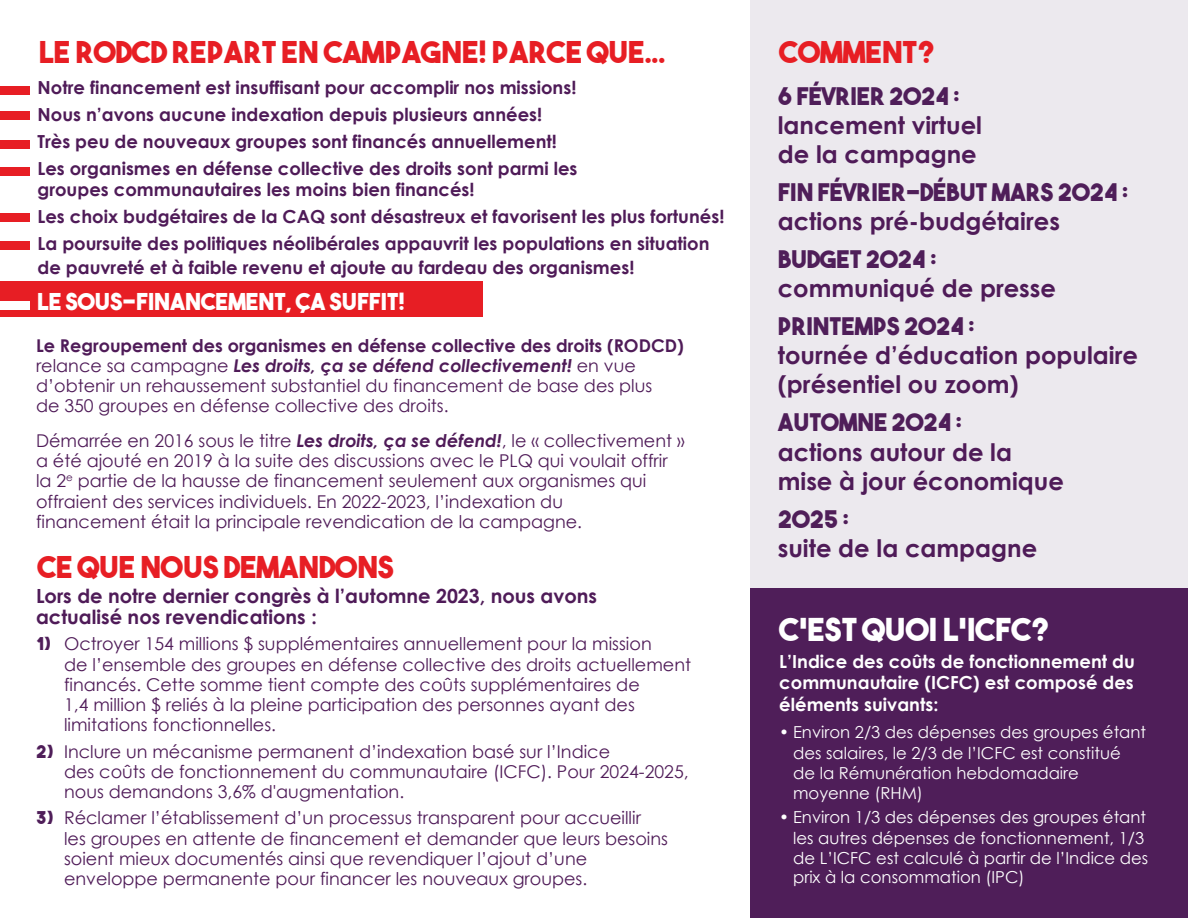
<style>
.page{position:relative;width:1188px;height:918px;background:#fff}
.page>*{position:absolute;margin:0;border:0;box-sizing:border-box;transform-origin:0 0}
.t1{font:31.5px "The Bold Font";color:#fff}
.t2{font:30px "The Bold Font";color:#e71e24}
.t3{font:700 24.15px/29.1px "Century Gothic";color:#4f1b58}
.t4{font:24.15px "The Bold Font";color:#4f1e59}
.t5{font:23.25px "The Bold Font";color:#fff}
.t6{font:700 19.5px/21px "Century Gothic";color:#4f1b58}
.t7{font:700 18px/27px "Century Gothic";color:#4f1b58}
.t8{font:700 18px/21.6px "Century Gothic";color:#fff;text-align:justify}
.t9{font:17.7px/20.2px "Century Gothic";color:#4f1b58}
.t10{font:16.5px/20.2px "Century Gothic";color:#fff}
.s1{font-weight:700}
.s2{font-weight:700;font-style:italic}
.s3{font-family:"The Bold Font";color:#4f1e59}
</style>
<div class="page">
<div style="left:750px;top:0;width:438px;height:652px;background:#ece9ee"></div>
<div style="left:750px;top:588px;width:438px;height:330px;background:#4f1e59"></div>
<div style="left:0;top:282px;width:482px;height:35px;background:#e71e24"></div>
<div style="left:0;top:87px;width:30px;height:8px;background:#e71e24"></div>
<div style="left:0;top:112px;width:30px;height:8px;background:#e71e24"></div>
<div style="left:0;top:140px;width:30px;height:8px;background:#e71e24"></div>
<div style="left:0;top:168px;width:30px;height:8px;background:#e71e24"></div>
<div style="left:0;top:214px;width:30px;height:8px;background:#e71e24"></div>
<div style="left:0;top:242px;width:30px;height:8px;background:#e71e24"></div>
<div style="left:0;top:301px;width:30px;height:8px;background:#fff"></div>
<h2 class="t2" style="left:39px;top:33px;width:628px">LE RODCD REPART EN CAMPAGNE! PARCE QUE...</h2>
<p class="t7" style="left:38px;top:73px;width:541px">Notre financement est insuffisant pour accomplir nos missions!<br>Nous n’avons aucune indexation depuis plusieurs années!<br>Très peu de nouveaux groupes sont financés annuellement!<br>Les organismes en défense collective des droits sont parmi les</p>
<p class="t7" style="left:38px;top:175px;width:688px">groupes communautaires les moins bien financés!<br>Les choix budgétaires de la CAQ sont désastreux et favorisent les plus fortunés!<br>La poursuite des politiques néolibérales appauvrit les populations en situation</p>
<p class="t7" style="left:38px;top:253px;width:598px">de pauvreté et à faible revenu et ajoute au fardeau des organismes!</p>
<h3 class="t5" style="left:37px;top:287px;width:369px">LE SOUS-FINANCEMENT, ÇA SUFFIT!</h3>
<p class="t9" style="left:36px;top:335px;width:649px"><span class="s1">Le Regroupement des organismes en défense collective des droits (RODCD) </span>relance sa campagne <span class="s2">Les droits, ça se défend collectivement!</span> en vue d’obtenir un rehaussement substantiel du financement de base des plus<br>de 350 groupes en défense collective des droits.</p>
<p class="t9" style="left:36px;top:430px;width:650px">Démarrée en 2016 sous le titre <span class="s2">Les droits, ça se défend!</span>, le « collectivement » a été ajouté en 2019 à la suite des discussions avec le PLQ qui voulait offrir la 2<sup>e</sup> partie de la hausse de financement seulement aux organismes qui offraient des services individuels. En 2022-2023, l’indexation du<br>financement était la principale revendication de la campagne.</p>
<h2 class="t2" style="left:38px;top:548px;width:358px">CE QUE NOUS DEMANDONS</h2>
<p class="t6" style="left:36px;top:585px;width:563px">Lors de notre dernier congrès à l’automne 2023, nous avons actualisé nos revendications :</p>
<p class="t9" style="left:64px;top:634px;width:629px;text-indent:-28px"><span class="s3">1)</span> Octroyer 154 millions $ supplémentaires annuellement pour la mission<br>de l’ensemble des groupes en défense collective des droits actuellement financés. Cette somme tient compte des coûts supplémentaires de<br>1,4 million $ reliés à la pleine participation des personnes ayant des limitations fonctionnelles.</p>
<p class="t9" style="left:64px;top:741px;width:626px;text-indent:-28px"><span class="s3">2)</span> Inclure un mécanisme permanent d’indexation basé sur l’Indice<br>des coûts de fonctionnement du communautaire (ICFC). Pour 2024-2025, nous demandons 3,6% d'augmentation.</p>
<p class="t9" style="left:64px;top:807px;width:606px;text-indent:-28px"><span class="s3">3)</span> Réclamer l’établissement d’un processus transparent pour accueillir<br>les groupes en attente de financement et demander que leurs besoins soient mieux documentés ainsi que revendiquer l’ajout d’une enveloppe permanente pour financer les nouveaux groupes.</p>
<h2 class="t2" style="left:779px;top:33px;width:157px">COMMENT?</h2>
<h3 class="t4" style="left:778px;top:81px;width:184px">6 FÉVRIER 2024 :</h3>
<h3 class="t3" style="left:778px;top:110px;width:206px">lancement virtuel de la campagne</h3>
<h3 class="t4" style="left:778px;top:177px;width:352px">FIN FÉVRIER-DÉBUT MARS 2024 :</h3>
<h3 class="t3" style="left:778px;top:206px;width:284px">actions pré-budgétaires</h3>
<h3 class="t4" style="left:778px;top:244px;width:160px">BUDGET 2024 :</h3>
<h3 class="t3" style="left:778px;top:273px;width:280px">communiqué de presse</h3>
<h3 class="t4" style="left:778px;top:311px;width:199px">PRINTEMPS 2024 :</h3>
<h3 class="t3" style="left:778px;top:340px;width:362px">tournée d’éducation populaire (présentiel ou zoom)</h3>
<h3 class="t4" style="left:778px;top:407px;width:186px">AUTOMNE 2024 :</h3>
<h3 class="t3" style="left:778px;top:436px;width:288px">actions autour de la mise à jour économique</h3>
<h3 class="t4" style="left:778px;top:504px;width:73px">2025 :</h3>
<h3 class="t3" style="left:778px;top:532px;width:261px">suite de la campagne</h3>
<h1 class="t1" style="left:779px;top:609px;width:272px">C’EST QUOI L’ICFC?</h1>
<p class="t8" style="left:779px;top:650px;width:357px">L’Indice des coûts de fonctionnement du communautaire (ICFC) est composé des éléments suivants:</p>
<p class="t10" style="left:793px;top:722px;width:355px;text-indent:-14px">• Environ 2/3 des dépenses des groupes étant des salaires, le 2/3 de l’ICFC est constitué de la Rémunération hebdomadaire moyenne (RHM)</p>
<p class="t10" style="left:793px;top:806px;width:357px;text-indent:-14px">• Environ 1/3 des dépenses des groupes étant les autres dépenses de fonctionnement, 1/3 de L’ICFC est calculé à partir de l’Indice des prix à la consommation (IPC)</p>
</div>
